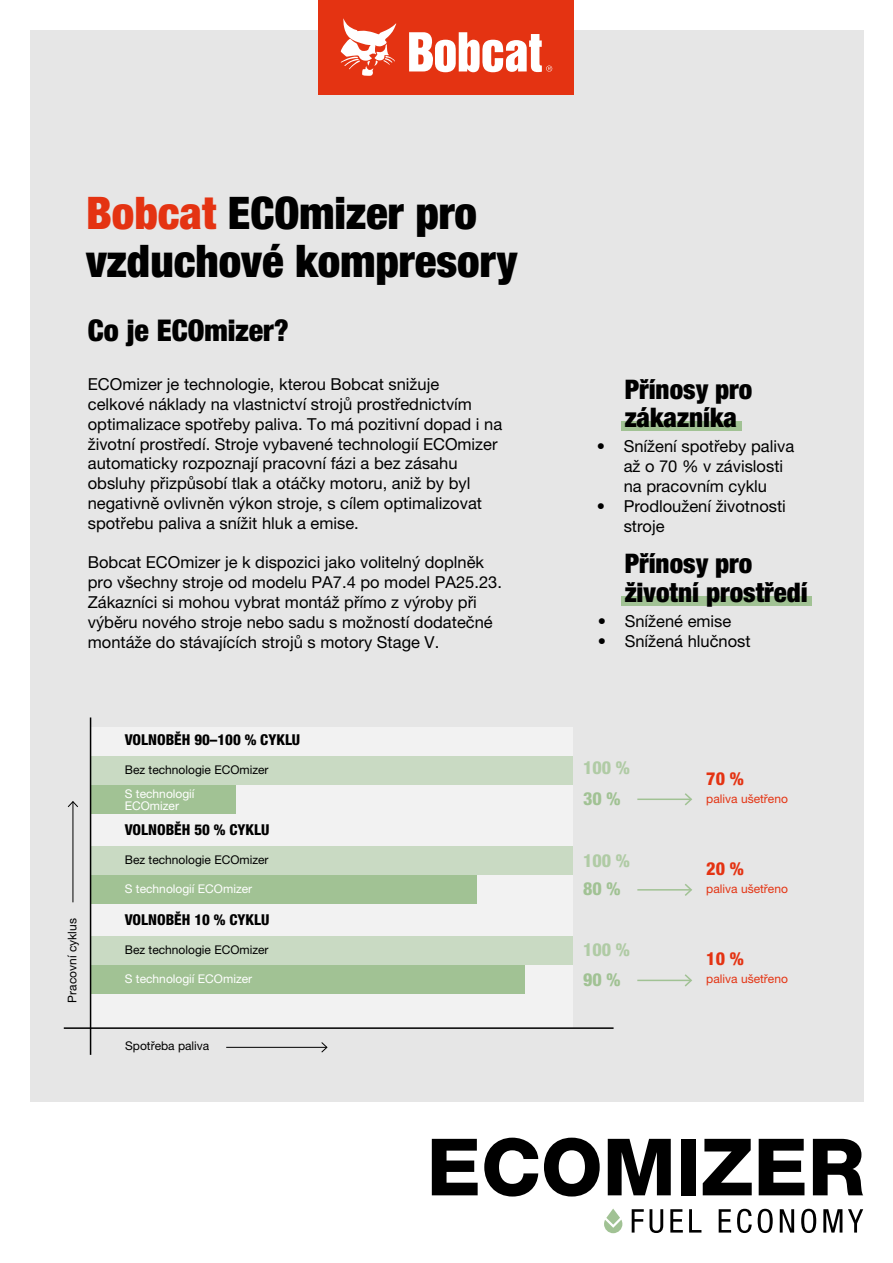
<style>
.page{position:relative;width:893px;height:1263px;background:#fff}
.page>*{position:absolute;margin:0;border:0;box-sizing:border-box;transform-origin:0 0}
.t1{font:900 condensed 45px/48px "Helvetica Neue LT Pro";color:#000}
.t2{font:900 condensed 30px "Helvetica Neue LT Pro";color:#000}
.t3{font:900 condensed 27px/28.5px "Helvetica Neue LT Pro";color:#000}
.t4{font:800 condensed 18px "Helvetica Neue LT Pro";color:#b0cba5}
.t5{font:800 condensed 18px "Helvetica Neue LT Pro";color:#a1c294}
.t6{font:800 condensed 18px "Helvetica Neue LT Pro";color:#e43312}
.t7{font:16.5px/19.8px "Helvetica Neue LT Pro";color:#000}
.t8{font:800 condensed 15px "Helvetica Neue LT Pro";color:#000}
.t9{font:12px "Helvetica Neue LT Pro";color:#000}
.t10{font:12px/12px "Helvetica Neue LT Pro";color:#fff}
.t11{font:12px "Helvetica Neue LT Pro";color:#e43312}
.s1{color:#e43312}
</style>
<div class="page">
<div style="left:30px;top:30px;width:833px;height:1071px;background:#e6e6e6"></div>
<div style="left:621px;top:422px;width:121px;height:9px;background:#a1c294"></div>
<div style="left:621px;top:596px;width:190px;height:9px;background:#a1c294"></div>
<div style="left:91px;top:727px;width:482px;height:300px;background:#f2f2f2"></div>
<div style="left:91px;top:936px;width:482px;height:29px;background:#c9dac3"></div>
<div style="left:91px;top:965px;width:434px;height:29px;background:#a1c294"></div>
<div style="left:91px;top:846px;width:482px;height:29px;background:#c9dac3"></div>
<div style="left:91px;top:875px;width:386px;height:29px;background:#a1c294"></div>
<div style="left:91px;top:756px;width:482px;height:29px;background:#c9dac3"></div>
<div style="left:91px;top:785px;width:145px;height:29px;background:#a1c294"></div>
<hr style="left:90px;top:717px;width:1px;height:338px;background:#000">
<hr style="left:64px;top:1027px;width:550px;height:2px;background:#000">
<hr style="left:637px;top:798px;width:54px;height:2px;background:#a1c294">
<svg style="left:683px;top:793px;width:9px;height:13px"></svg>
<hr style="left:637px;top:889px;width:54px;height:1px;background:#a1c294">
<svg style="left:683px;top:884px;width:9px;height:12px"></svg>
<hr style="left:637px;top:980px;width:54px;height:1px;background:#a1c294">
<svg style="left:683px;top:974px;width:9px;height:13px"></svg>
<hr style="left:226px;top:1047px;width:101px;height:1px;background:#000">
<svg style="left:321px;top:1042px;width:7px;height:11px"></svg>
<hr style="left:73px;top:802px;width:1px;height:100px;background:#000">
<svg style="left:67px;top:801px;width:11px;height:7px"></svg>
<div style="left:319px;top:0;width:255px;height:94px;background:#e43312"></div>
<svg style="left:340px;top:18px;width:56px;height:58px"></svg>
<svg style="left:409px;top:32px;width:143px;height:40px"></svg>
<svg style="left:432px;top:1139px;width:46px;height:56px"></svg>
<svg style="left:484px;top:1138px;width:54px;height:58px"></svg>
<svg style="left:544px;top:1138px;width:56px;height:58px"></svg>
<svg style="left:608px;top:1139px;width:63px;height:56px"></svg>
<div style="left:681px;top:1139px;width:15px;height:56px;background:#000"></div>
<svg style="left:703px;top:1139px;width:49px;height:56px"></svg>
<svg style="left:759px;top:1139px;width:45px;height:56px"></svg>
<svg style="left:813px;top:1139px;width:50px;height:56px"></svg>
<svg style="left:604px;top:1208px;width:18px;height:25px"></svg>
<svg style="left:632px;top:1209px;width:31px;height:24px"></svg>
<svg style="left:670px;top:1209px;width:13px;height:23px"></svg>
<svg style="left:689px;top:1209px;width:12px;height:23px"></svg>
<svg style="left:719px;top:1209px;width:12px;height:23px"></svg>
<svg style="left:737px;top:1209px;width:15px;height:24px"></svg>
<svg style="left:758px;top:1209px;width:15px;height:24px"></svg>
<svg style="left:780px;top:1209px;width:14px;height:23px"></svg>
<svg style="left:801px;top:1209px;width:15px;height:24px"></svg>
<svg style="left:823px;top:1209px;width:19px;height:23px"></svg>
<svg style="left:848px;top:1209px;width:15px;height:23px"></svg>
<h1 class="t1" style="left:86px;top:188px;width:433px"><span class="s1">Bobcat</span> ECOmizer pro vzduchové kompresory</h1>
<h2 class="t2" style="left:88px;top:312px;width:203px">Co je ECOmizer?</h2>
<p class="t7" style="left:88px;top:374px;width:416px">ECOmizer je technologie, kterou Bobcat snižuje<br>celkové náklady na vlastnictví strojů prostřednictvím optimalizace spotřeby paliva. To má pozitivní dopad i na životní prostředí. Stroje vybavené technologií ECOmizer automaticky rozpoznají pracovní fázi a bez zásahu obsluhy přizpůsobí tlak a otáčky motoru, aniž by byl negativně ovlivněn výkon stroje, s cílem optimalizovat spotřebu paliva a snížit hluk a emise.</p>
<p class="t7" style="left:88px;top:552px;width:416px">Bobcat ECOmizer je k dispozici jako volitelný doplněk pro všechny stroje od modelu PA7.4 po model PA25.23.<br>Zákazníci si mohou vybrat montáž přímo z výroby při výběru nového stroje nebo sadu s možností dodatečné montáže do stávajících strojů s motory Stage V.</p>
<p class="t8" style="left:125px;top:730px;width:177px">VOLNOBĚH 90–100 % CYKLU</p>
<p class="t9" style="left:125px;top:762px;width:145px">Bez technologie ECOmizer</p>
<p class="t10" style="left:125px;top:787px;width:71px">S technologií<br>ECOmizer</p>
<p class="t8" style="left:125px;top:820px;width:146px">VOLNOBĚH 50 % CYKLU</p>
<p class="t9" style="left:65px;top:1003px;width:86px;rotate:-90deg">Pracovní cyklus</p>
<p class="t9" style="left:125px;top:852px;width:145px">Bez technologie ECOmizer</p>
<p class="t10" style="left:125px;top:882px;width:129px">S technologií ECOmizer</p>
<p class="t8" style="left:125px;top:910px;width:146px">VOLNOBĚH 10 % CYKLU</p>
<p class="t9" style="left:125px;top:942px;width:145px">Bez technologie ECOmizer</p>
<p class="t10" style="left:125px;top:973px;width:129px">S technologií ECOmizer</p>
<p class="t9" style="left:125px;top:1039px;width:86px">Spotřeba paliva</p>
<h3 class="t3" style="left:625px;top:374px;width:129px">Přínosy pro zákazníka</h3>
<p class="t7" style="left:624px;top:436px;width:172px;text-indent:-27px">• Snížení spotřeby paliva až o 70 % v závislosti na pracovním cyklu</p>
<p class="t7" style="left:624px;top:496px;width:164px;text-indent:-27px">• Prodloužení životnosti stroje</p>
<h3 class="t3" style="left:625px;top:549px;width:185px">Přínosy pro životní prostředí</h3>
<p class="t7" style="left:598px;top:611px;width:135px">• Snížené emise</p>
<p class="t7" style="left:598px;top:631px;width:154px">• Snížená hlučnost</p>
<p class="t4" style="left:583px;top:756px;width:48px">100 %</p>
<p class="t5" style="left:583px;top:787px;width:39px">30 %</p>
<p class="t4" style="left:583px;top:850px;width:48px">100 %</p>
<p class="t5" style="left:583px;top:877px;width:39px">80 %</p>
<p class="t4" style="left:583px;top:939px;width:48px">100 %</p>
<p class="t5" style="left:583px;top:969px;width:39px">90 %</p>
<p class="t6" style="left:706px;top:767px;width:39px">70 %</p>
<p class="t11" style="left:706px;top:791px;width:83px">paliva ušetřeno</p>
<p class="t6" style="left:706px;top:857px;width:39px">20 %</p>
<p class="t11" style="left:706px;top:881px;width:83px">paliva ušetřeno</p>
<p class="t6" style="left:706px;top:947px;width:39px">10 %</p>
<p class="t11" style="left:706px;top:971px;width:83px">paliva ušetřeno</p>
</div>
